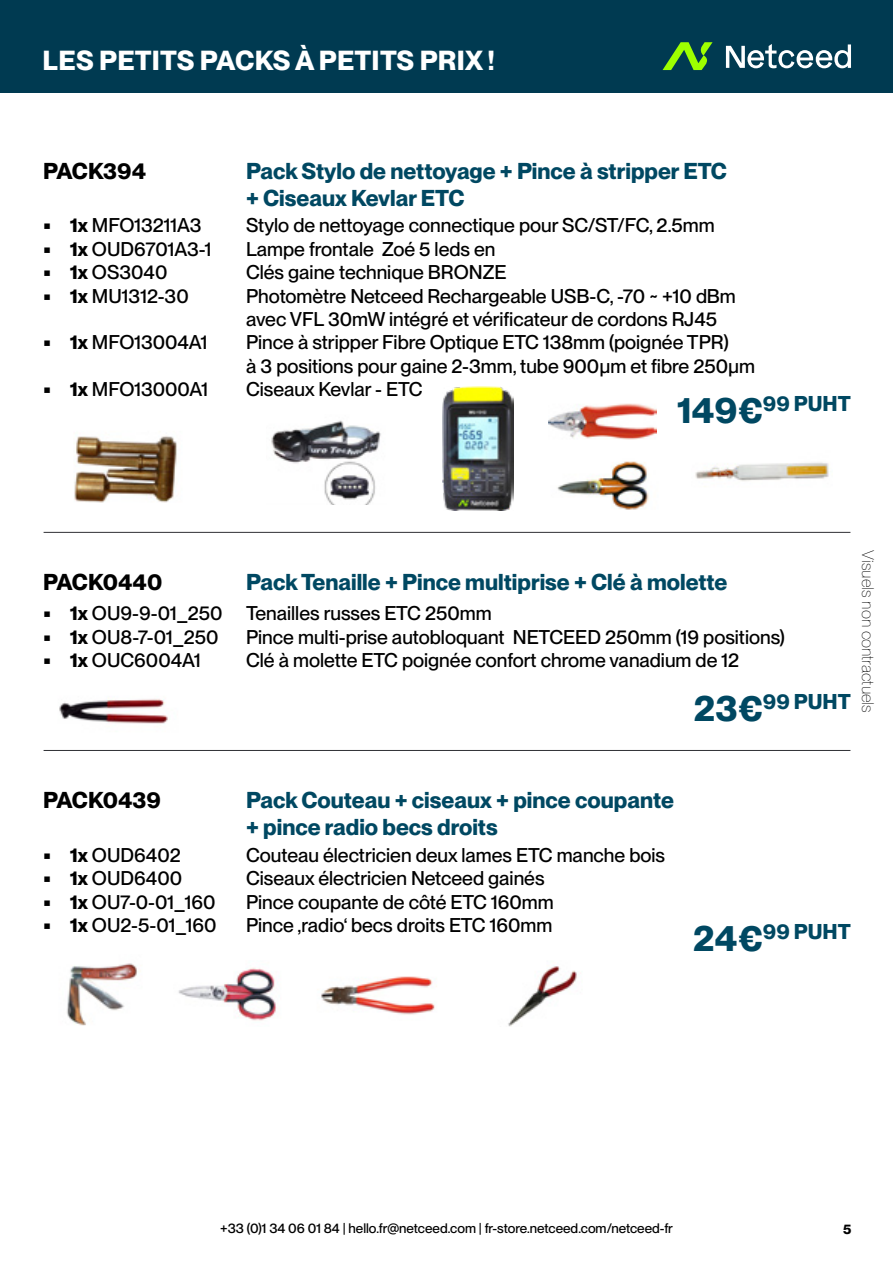
<style>
.page{position:relative;width:893px;height:1263px;background:#fff}
.page>*{position:absolute;margin:0;border:0;box-sizing:border-box;transform-origin:0 0}
.t1{font:700 27px "PP Neue Montreal";letter-spacing:.01em;color:#fff}
.t2{font:700 22.5px/27px "PP Neue Montreal";color:#004862}
.t3{font:700 22.5px "PP Neue Montreal";color:#000}
.t4{font:700 21px "PP Neue Montreal";color:#004862}
.t5{font:500 19.5px/23.4px "PP Neue Montreal";color:#000}
.t6{font:100 16.5px "PP Neue Montreal";color:#000}
.t7{font:500 13.5px "PP Neue Montreal";color:#000}
.t8{font:700 13.5px "PP Neue Montreal";color:#000}
.s1{font-weight:700}
.s2{font-size:36px}
</style>
<div class="page">
<div style="left:0;top:0;width:893px;height:92px;background:#003a51"></div>
<svg style="left:663px;top:42px;width:49px;height:28px"></svg>
<svg style="left:726px;top:44px;width:125px;height:24px"></svg>
<img style="left:695px;top:462px;width:135px;height:19px">
<img style="left:271px;top:420px;width:110px;height:85px">
<img style="left:74px;top:436px;width:103px;height:67px">
<img style="left:548px;top:403px;width:109px;height:37px">
<img style="left:557px;top:461px;width:92px;height:49px">
<hr style="left:44px;top:532px;width:806px;height:1px;background:#2f3034">
<hr style="left:44px;top:750px;width:806px;height:1px;background:#2f3034">
<img style="left:59px;top:699px;width:109px;height:25px">
<img style="left:66px;top:963px;width:71px;height:63px">
<img style="left:178px;top:968px;width:99px;height:53px">
<img style="left:321px;top:976px;width:114px;height:39px">
<img style="left:508px;top:965px;width:69px;height:62px">
<img style="left:442px;top:386px;width:72px;height:125px">
<h1 class="t1" style="left:43px;top:44px;width:453px">LES PETITS PACKS À PETITS PRIX !</h1>
<p class="t3" style="left:43px;top:157px;width:105px">PACK394</p>
<p class="t5" style="left:43px;top:214px;width:160px"><span class="s1">• 1x</span> MFO13211A3</p>
<p class="t5" style="left:43px;top:237px;width:170px"><span class="s1">• 1x</span> OUD6701A3-1</p>
<p class="t5" style="left:43px;top:261px;width:126px"><span class="s1">• 1x</span> OS3040</p>
<p class="t5" style="left:43px;top:284px;width:147px"><span class="s1">• 1x</span> MU1312-30</p>
<p class="t5" style="left:43px;top:331px;width:166px"><span class="s1">• 1x</span> MFO13004A1</p>
<p class="t5" style="left:43px;top:378px;width:167px"><span class="s1">• 1x</span> MFO13000A1</p>
<p class="t2" style="left:246px;top:158px;width:482px">Pack Stylo de nettoyage + Pince à stripper ETC + Ciseaux Kevlar ETC</p>
<p class="t5" style="left:246px;top:214px;width:511px">Stylo de nettoyage connectique pour SC/ST/FC, 2.5mm Lampe frontale Zoé 5 leds en<br>Clés gaine technique BRONZE<br>Photomètre Netceed Rechargeable USB-C, -70 ~ +10 dBm avec VFL 30mW intégré et vérificateur de cordons RJ45<br>Pince à stripper Fibre Optique ETC 138mm (poignée TPR)<br>à 3 positions pour gaine 2-3mm, tube 900µm et fibre 250µm Ciseaux Kevlar - ETC</p>
<p class="t4" style="left:677px;top:391px;width:175px"><span class="s2">149€</span>99 PUHT</p>
<p class="t3" style="left:43px;top:569px;width:121px">PACK0440</p>
<p class="t2" style="left:246px;top:569px;width:483px">Pack Tenaille + Pince multiprise + Clé à molette</p>
<p class="t5" style="left:43px;top:602px;width:181px"><span class="s1">• 1x</span> OU9-9-01_250</p>
<p class="t5" style="left:43px;top:625px;width:177px"><span class="s1">• 1x</span> OU8-7-01_250</p>
<p class="t5" style="left:43px;top:649px;width:159px"><span class="s1">• 1x</span> OUC6004A1</p>
<p class="t5" style="left:246px;top:602px;width:540px">Tenailles russes ETC 250mm<br>Pince multi-prise autobloquant NETCEED 250mm (19 positions)<br>Clé à molette ETC poignée confort chrome vanadium de 12</p>
<p class="t4" style="left:694px;top:688px;width:159px"><span class="s2">23€</span>99 PUHT</p>
<p class="t6" style="left:878px;top:550px;width:164px;rotate:90deg">Visuels non contractuels</p>
<p class="t3" style="left:43px;top:787px;width:119px">PACK0439</p>
<p class="t5" style="left:43px;top:843px;width:139px"><span class="s1">• 1x</span> OUD6402</p>
<p class="t5" style="left:43px;top:867px;width:141px"><span class="s1">• 1x</span> OUD6400</p>
<p class="t5" style="left:43px;top:890px;width:174px"><span class="s1">• 1x</span> OU7-0-01_160</p>
<p class="t5" style="left:43px;top:913px;width:175px"><span class="s1">• 1x</span> OU2-5-01_160</p>
<p class="t2" style="left:246px;top:787px;width:429px">Pack Couteau + ciseaux + pince coupante + pince radio becs droits</p>
<p class="t5" style="left:246px;top:843px;width:420px">Couteau électricien deux lames ETC manche bois Ciseaux électricien Netceed gainés<br>Pince coupante de côté ETC 160mm<br>Pince ‚radio‘ becs droits ETC 160mm</p>
<p class="t4" style="left:693px;top:919px;width:159px"><span class="s2">24€</span>99 PUHT</p>
<p class="t7" style="left:220px;top:1220px;width:454px">+33 (0)1 34 06 01 84 | hello.fr@netceed.com | fr-store.netceed.com/netceed-fr</p>
<p class="t8" style="left:843px;top:1221px;width:10px">5</p>
</div>
